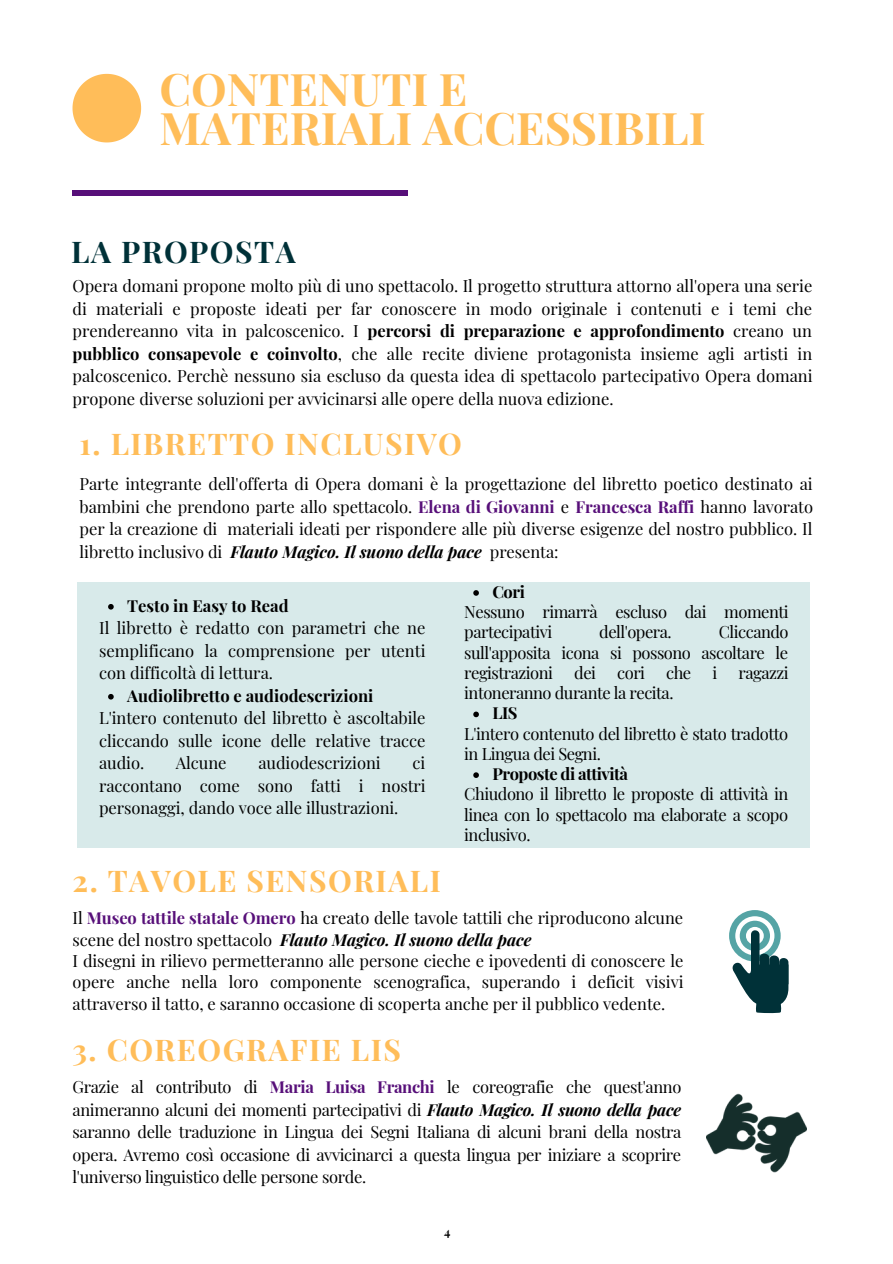
<style>
.page{position:relative;width:893px;height:1264px;background:#fff}
.page>*{position:absolute;margin:0;border:0;box-sizing:border-box;transform-origin:0 0}
.t1{font:700 45px/39.3px "Playfair Display";color:#ffbd59}
.t2{font:700 30px "Playfair Display";letter-spacing:.05em;color:#ffbd59}
.t3{font:700 30px "Playfair Display";letter-spacing:.05em;color:#003138}
.t4{font:16.5px/22.5px "Playfair Display";letter-spacing:-.005em;color:#000;text-align:justify}
.t5{font:16.5px/20.2px "Playfair Display";letter-spacing:-.03em;color:#000}
.t6{font:700 16.5px "Playfair Display";color:#000}
.t7{font:700 16.5px "Playfair Display";letter-spacing:-.03em;color:#000}
.t8{font:700 12px "Playfair Display";color:#000}
.s1{font-weight:700}
.s2{font-weight:700;color:#570f79}
.s3{font-weight:700;font-style:italic}
</style>
<div class="page">
<div style="left:72px;top:190px;width:335px;height:6px;background:#570f79"></div>
<svg style="left:72px;top:74px;width:69px;height:68px"></svg>
<svg style="left:729px;top:910px;width:59px;height:103px"></svg>
<img style="left:706px;top:1093px;width:100px;height:79px">
<div style="left:77px;top:582px;width:733px;height:265px;background:#d8eaea"></div>
<svg style="left:108px;top:604px;width:6px;height:5px"></svg>
<svg style="left:108px;top:694px;width:6px;height:5px"></svg>
<svg style="left:473px;top:590px;width:6px;height:5px"></svg>
<svg style="left:473px;top:711px;width:6px;height:6px"></svg>
<svg style="left:473px;top:772px;width:6px;height:6px"></svg>
<h1 class="t1" style="left:159px;top:68px;width:547px">CONTENUTI E<br>MATERIALI ACCESSIBILI</h1>
<h2 class="t3" style="left:71px;top:231px;width:226px">LA PROPOSTA</h2>
<p class="t4" style="left:72px;top:274px;width:741px">Opera domani propone molto più di uno spettacolo. Il progetto struttura attorno all'opera una serie di materiali e proposte ideati per far conoscere in modo originale i contenuti e i temi che prendereanno vita in palcoscenico. I <span class="s1">percorsi di preparazione e approfondimento</span> creano un <span class="s1">pubblico consapevole e coinvolto</span>, che alle recite diviene protagonista insieme agli artisti in palcoscenico. Perchè nessuno sia escluso da questa idea di spettacolo partecipativo Opera domani propone diverse soluzioni per avvicinarsi alle opere della nuova edizione.</p>
<h2 class="t2" style="left:80px;top:422px;width:384px">1. LIBRETTO INCLUSIVO</h2>
<p class="t4" style="left:80px;top:472px;width:735px">Parte integrante dell'offerta di Opera domani è la progettazione del libretto poetico destinato ai bambini che prendono parte allo spettacolo. <span class="s2">Elena di Giovanni</span> e <span class="s2">Francesca Raffi</span> hanno lavorato per la creazione di materiali ideati per rispondere alle più diverse esigenze del nostro pubblico. Il libretto inclusivo di <span class="s3">Flauto Magico. Il suono della pace</span> presenta:</p>
<p class="t6" style="left:127px;top:594px;width:163px">Testo in Easy to Read</p>
<p class="t4" style="left:99px;top:616px;width:328px">Il libretto è redatto con parametri che ne semplificano la comprensione per utenti con difficoltà di lettura.</p>
<p class="t4" style="left:99px;top:706px;width:328px">L'intero contenuto del libretto è ascoltabile cliccando sulle icone delle relative tracce audio.</p>
<p class="t6" style="left:127px;top:684px;width:247px">Audiolibretto e audiodescrizioni</p>
<p class="t4" style="left:176px;top:751px;width:52px">Alcune</p>
<p class="t4" style="left:258px;top:751px;width:124px">audiodescrizioni</p>
<p class="t4" style="left:99px;top:751px;width:328px;text-indent:313px">ci raccontano come sono fatti i nostri personaggi, dando voce alle illustrazioni.</p>
<p class="t6" style="left:492px;top:580px;width:34px">Cori</p>
<p class="t5" style="left:464px;top:601px;width:326px">Nessuno rimarrà escluso dai momenti partecipativi</p>
<p class="t4" style="left:464px;top:621px;width:326px;line-height:20.2px;text-indent:254px">Cliccando sull'apposita icona si possono ascoltare le registrazioni</p>
<p class="t5" style="left:599px;top:621px;width:74px">dell'opera.</p>
<p class="t4" style="left:574px;top:661px;width:23px">dei</p>
<p class="t4" style="left:617px;top:661px;width:29px">cori</p>
<p class="t4" style="left:666px;top:661px;width:27px">che</p>
<p class="t4" style="left:712px;top:661px;width:6px">i</p>
<p class="t5" style="left:738px;top:662px;width:52px">ragazzi</p>
<p class="t5" style="left:464px;top:682px;width:211px">intoneranno durante la recita.</p>
<p class="t5" style="left:464px;top:722px;width:325px">L'intero contenuto del libretto è stato tradotto in Lingua dei Segni.</p>
<p class="t4" style="left:464px;top:783px;width:325px;line-height:20.2px">Chiudono il libretto le proposte di attività in linea con lo spettacolo ma elaborate a scopo inclusivo.</p>
<p class="t6" style="left:492px;top:701px;width:26px">LIS</p>
<p class="t7" style="left:492px;top:762px;width:137px">Proposte di attività</p>
<h2 class="t2" style="left:72px;top:859px;width:370px">2. TAVOLE SENSORIALI</h2>
<p class="t4" style="left:72px;top:906px;width:612px;line-height:21.3px;text-align:left">Il <span class="s2">Museo tattile statale Omero</span> ha creato delle tavole tattili che riproducono alcune scene del nostro spettacolo <span class="s3">Flauto Magico. Il suono della pace<br></span>I disegni in rilievo permetteranno alle persone cieche e ipovedenti di conoscere le opere anche nella loro componente scenografica, superando i deficit visivi attraverso il tatto, e saranno occasione di scoperta anche per il pubblico vedente.</p>
<h2 class="t2" style="left:72px;top:1028px;width:330px">3. COREOGRAFIE LIS</h2>
<p class="t4" style="left:72px;top:1075px;width:610px">Grazie al contributo di <span class="s2">Maria Luisa Franchi</span> le coreografie che quest'anno animeranno alcuni dei momenti partecipativi di <span class="s3">Flauto Magico. Il suono della pace </span>saranno delle traduzione in Lingua dei Segni Italiana di alcuni brani della nostra opera. Avremo così occasione di avvicinarci a questa lingua per iniziare a scoprire l'universo linguistico delle persone sorde.</p>
<p class="t8" style="left:444px;top:1222px;width:8px">4</p>
</div>
